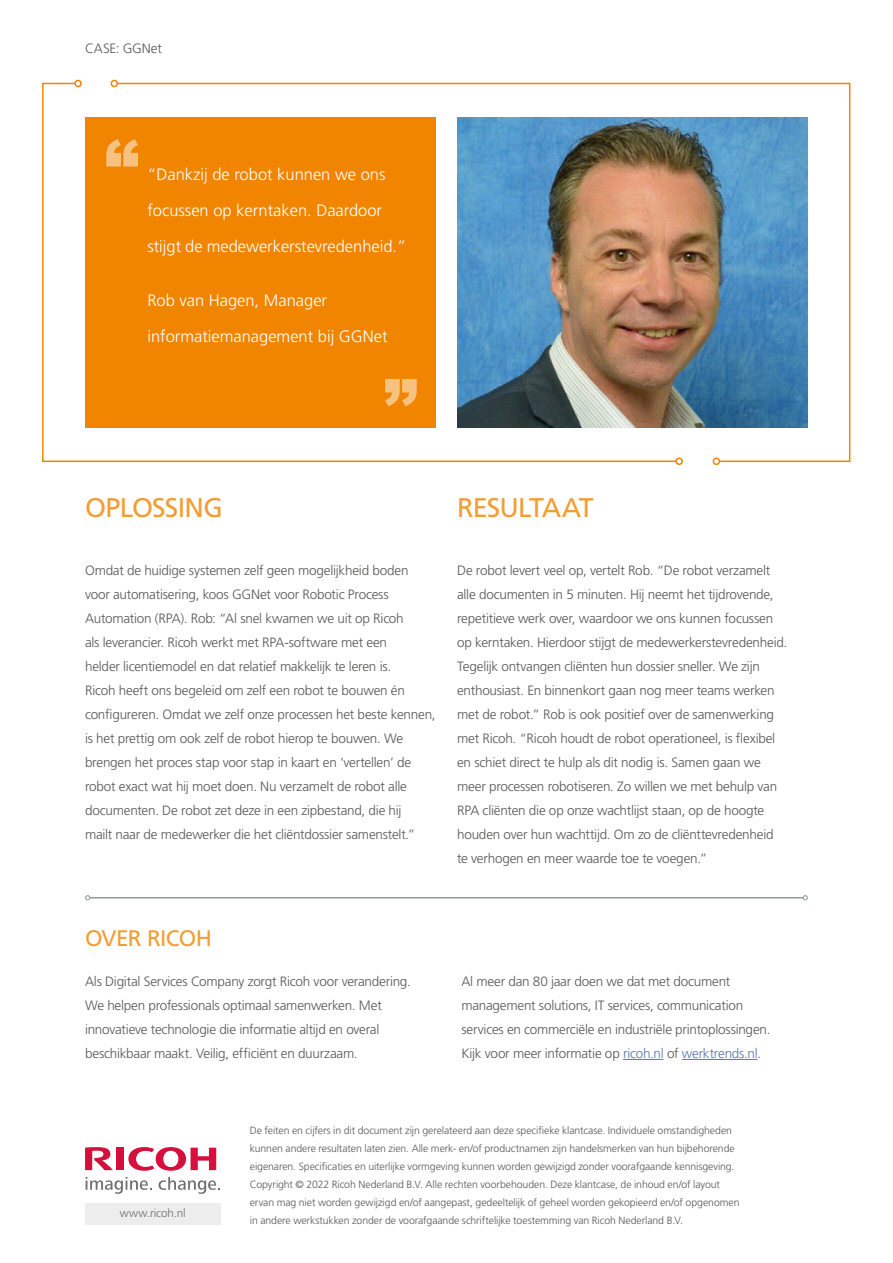
<style>
.page{position:relative;width:893px;height:1263px;background:#fff}
.page>*{position:absolute;margin:0;border:0;box-sizing:border-box;transform-origin:0 0}
.t1{font:27px "Frutiger";letter-spacing:-.03em;color:#f49d33}
.t2{font:22.5px "Frutiger";letter-spacing:-.03em;color:#f49d33}
.t3{font:300 16.5px/36px "Frutiger";color:#fff}
.t4{font:300 13.5px/24px "Frutiger";letter-spacing:-.015em;color:#575756}
.t5{font:300 11.7px "Frutiger";letter-spacing:-.01em;color:#706f6f}
.t6{font:300 10.5px/18px "Frutiger";letter-spacing:-.01em;color:#575756}
.s1{color:#5576af}
</style>
<div class="page">
<svg style="left:42px;top:82px;width:74px;height:381px"></svg>
<div style="left:74px;top:80px;width:8px;height:7px;border:2px solid #f18500;border-radius:50%"></div>
<div style="left:675px;top:458px;width:8px;height:7px;border:2px solid #f18500;border-radius:50%"></div>
<img style="left:116px;top:82px;width:735px;height:381px">
<div style="left:713px;top:458px;width:7px;height:7px;border:2px solid #f18500;border-radius:50%"></div>
<div style="left:111px;top:80px;width:7px;height:7px;border:2px solid #f18500;border-radius:50%"></div>
<div style="left:85px;top:117px;width:351px;height:311px;background:#f18500"></div>
<svg style="left:385px;top:379px;width:32px;height:27px"></svg>
<svg style="left:106px;top:139px;width:32px;height:27px"></svg>
<hr style="left:90px;top:897px;width:713px;height:1px;background:#919aa0">
<svg style="left:85px;top:895px;width:5px;height:5px"></svg>
<svg style="left:803px;top:895px;width:5px;height:5px"></svg>
<svg style="left:128px;top:1147px;width:88px;height:24px"></svg>
<div style="left:116px;top:1148px;width:8px;height:22px;background:#d60f3c"></div>
<svg style="left:85px;top:1147px;width:28px;height:23px"></svg>
<svg style="left:86px;top:1177px;width:66px;height:17px"></svg>
<svg style="left:159px;top:1177px;width:61px;height:17px"></svg>
<div style="left:85px;top:1203px;width:135px;height:21px;background:#ededed"></div>
<hr style="left:623px;top:1059px;width:40px;height:1px;background:#5576af">
<hr style="left:682px;top:1059px;width:75px;height:1px;background:#5576af">
<p class="t4" style="left:85px;top:36px;width:78px">CASE: GGNet</p>
<p class="t3" style="left:147px;top:156px;width:261px">“Dankzij de robot kunnen we ons focussen op kerntaken. Daardoor stijgt de medewerkerstevredenheid.”</p>
<p class="t3" style="left:147px;top:282px;width:242px">Rob van Hagen, Manager informatiemanagement bij GGNet</p>
<h1 class="t1" style="left:85px;top:492px;width:139px">OPLOSSING</h1>
<h1 class="t1" style="left:457px;top:492px;width:138px">RESULTAAT</h1>
<p class="t4" style="left:85px;top:558px;width:352px">Omdat de huidige systemen zelf geen mogelijkheid boden voor automatisering, koos GGNet voor Robotic Process Automation (RPA). Rob: “Al snel kwamen we uit op Ricoh<br>als leverancier. Ricoh werkt met RPA-software met een<br>helder licentiemodel en dat relatief makkelijk te leren is.<br>Ricoh heeft ons begeleid om zelf een robot te bouwen én configureren. Omdat we zelf onze processen het beste kennen, is het prettig om ook zelf de robot hierop te bouwen. We brengen het proces stap voor stap in kaart en ‘vertellen’ de robot exact wat hij moet doen. Nu verzamelt de robot alle documenten. De robot zet deze in een zipbestand, die hij<br>mailt naar de medewerker die het cliëntdossier samenstelt.”</p>
<p class="t4" style="left:457px;top:558px;width:332px">De robot levert veel op, vertelt Rob. “De robot verzamelt alle documenten in 5 minuten. Hij neemt het tijdrovende, repetitieve werk over, waardoor we ons kunnen focussen op kerntaken. Hierdoor stijgt de medewerkerstevredenheid.<br>Tegelijk ontvangen cliënten hun dossier sneller. We zijn enthousiast. En binnenkort gaan nog meer teams werken met de robot.” Rob is ook positief over de samenwerking met Ricoh. “Ricoh houdt de robot operationeel, is flexibel en schiet direct te hulp als dit nodig is. Samen gaan we meer processen robotiseren. Zo willen we met behulp van RPA cliënten die op onze wachtlijst staan, op de hoogte houden over hun wachttijd. Om zo de cliënttevredenheid te verhogen en meer waarde toe te voegen.”</p>
<h2 class="t2" style="left:85px;top:925px;width:128px">OVER RICOH</h2>
<p class="t4" style="left:85px;top:969px;width:327px">Als Digital Services Company zorgt Ricoh voor verandering.<br>We helpen professionals optimaal samenwerken. Met innovatieve technologie die informatie altijd en overal beschikbaar maakt. Veilig, efficiënt en duurzaam.</p>
<p class="t4" style="left:461px;top:969px;width:311px">Al meer dan 80 jaar doen we dat met document management solutions, IT services, communication services en commerciële en industriële printoplossingen.<br>Kijk voor meer informatie op <span class="s1">ricoh.nl</span> of <span class="s1">werktrends.nl</span>.</p>
<p class="t5" style="left:120px;top:1206px;width:67px">www.ricoh.nl</p>
<p class="t6" style="left:250px;top:1121px;width:491px">De feiten en cijfers in dit document zijn gerelateerd aan deze specifieke klantcase. Individuele omstandigheden kunnen andere resultaten laten zien. Alle merk- en/of productnamen zijn handelsmerken van hun bijbehorende eigenaren. Specificaties en uiterlijke vormgeving kunnen worden gewijzigd zonder voorafgaande kennisgeving.<br>Copyright © 2022 Ricoh Nederland B.V. Alle rechten voorbehouden. Deze klantcase, de inhoud en/of layout ervan mag niet worden gewijzigd en/of aangepast, gedeeltelijk of geheel worden gekopieerd en/of opgenomen in andere werkstukken zonder de voorafgaande schriftelijke toestemming van Ricoh Nederland B.V.</p>
</div>
